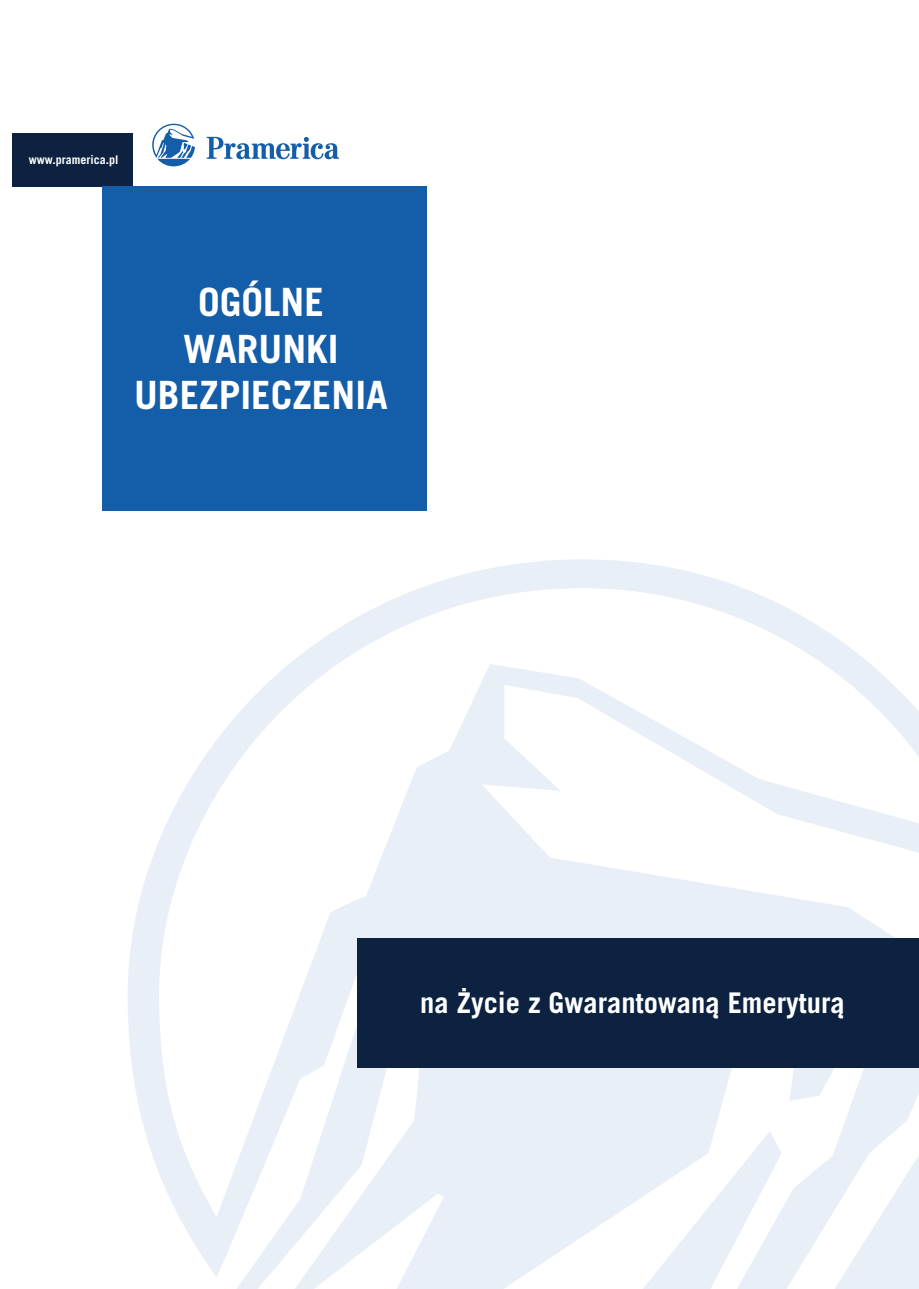
<style>
.page{position:relative;width:919px;height:1289px;background:#fff}
.page>*{position:absolute;margin:0;border:0;box-sizing:border-box;transform-origin:0 0}
.t1{font:700 39px/46.8px "Prudential Modern Sm Cd";color:#fff;text-align:center}
.t2{font:700 28.5px "Prudential Modern Sm Cd";color:#fff}
.t3{font:700 12px "Prudential Modern Sm Cd";color:#fff}
</style>
<div class="page">
<svg style="left:128px;top:559px;width:790px;height:729px"></svg>
<div style="left:13px;top:133px;width:120px;height:53px;background:#0d2240"></div>
<svg style="left:207px;top:137px;width:132px;height:22px"></svg>
<svg style="left:152px;top:124px;width:43px;height:42px"></svg>
<div style="left:102px;top:186px;width:324px;height:325px;background:#145da9"></div>
<div style="left:358px;top:937px;width:560px;height:130px;background:#0d2240"></div>
<p class="t3" style="left:29px;top:152px;width:91px">www.pramerica.pl</p>
<h1 class="t1" style="left:134px;top:278px;width:255px">OGÓLNE<br>WARUNKI<br>UBEZPIECZENIA</h1>
<p class="t2" style="left:420px;top:985px;width:426px">na Życie z Gwarantowaną Emeryturą</p>
</div>
